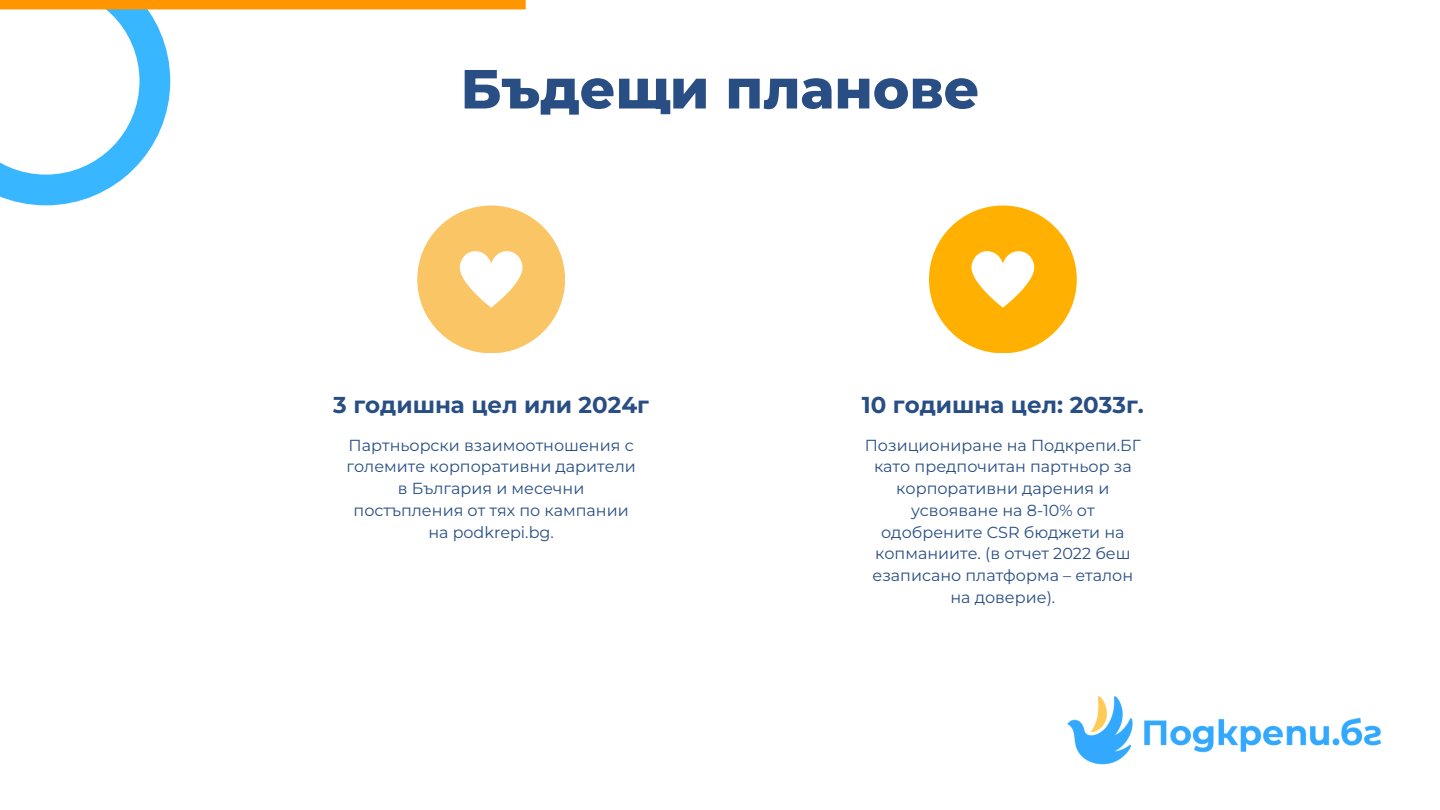
<style>
.page{position:relative;width:1440px;height:810px;background:#fff}
.page>*{position:absolute;margin:0;border:0;box-sizing:border-box;transform-origin:0 0}
.t1{font:800 55px "Montserrat";color:#284e84}
.t2{font:700 23px "Montserrat";color:#284e84}
.t3{font:16px/21.8px "Montserrat";color:#284e84;text-align:center}
</style>
<div class="page">
<div style="left:417px;top:205px;width:148px;height:148px;background:#fac565;border-radius:50%"></div>
<svg style="left:460px;top:251px;width:63px;height:56px"></svg>
<img style="left:1067px;top:696px;width:315px;height:69px">
<svg style="left:0;top:10px;width:170px;height:195px"></svg>
<img style="left:0;top:0;width:526px;height:10px">
<div style="left:929px;top:205px;width:148px;height:148px;background:#ffb000;border-radius:50%"></div>
<svg style="left:971px;top:251px;width:106px;height:102px"></svg>
<p class="t1" style="left:461px;top:55px;width:520px">Бъдещи планове</p>
<p class="t2" style="left:333px;top:391px;width:317px">3 годишна цел или 2024г</p>
<p class="t3" style="left:347px;top:434px;width:291px">Партньорски взаимоотношения с големите корпоративни дарители в България и месечни постъпления от тях по кампании на podkrepi.bg.</p>
<h2 class="t2" style="left:862px;top:391px;width:284px">10 годишна цел: 2033г.</h2>
<p class="t3" style="left:865px;top:434px;width:278px">Позициониране на Подкрепи.БГ като предпочитан партньор за корпоративни дарения и усвояване на 8-10% от одобрените CSR бюджети на копманиите. (в отчет 2022 беш езаписано платформа – еталон на доверие).</p>
</div>
